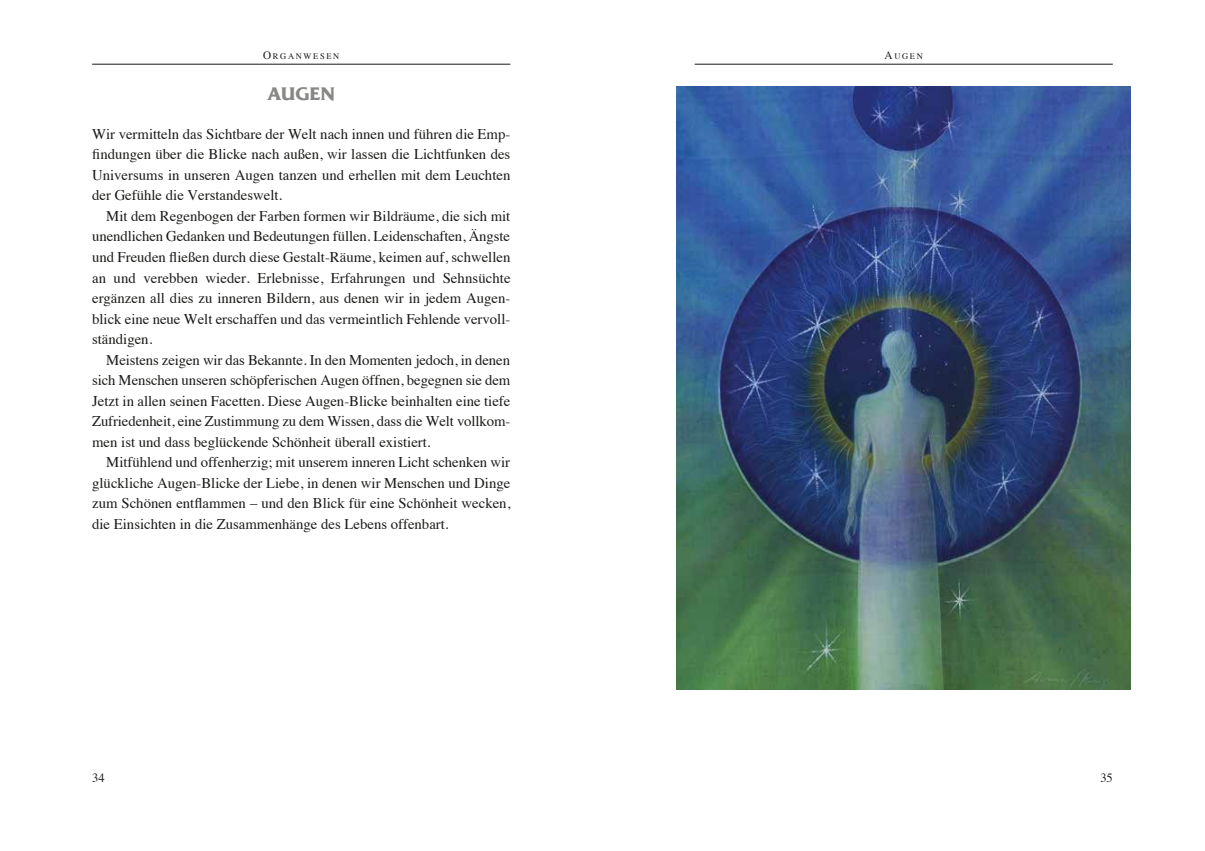
<style>
.page{position:relative;width:1205px;height:851px;background:#fff}
.page>*{position:absolute;margin:0;border:0;box-sizing:border-box;transform-origin:0 0}
.t1{font:600 17.5px "Quadrat";letter-spacing:.015em;color:#878786}
.t2{font:14.75px/20.5px "Times";color:#1a1a18;text-align:justify}
.t3{font:12.5px "Times";color:#1a1a18}
.t4{font:8.5px "Times";letter-spacing:.2em;color:#1a1a18}
.s1{font-size:11.25px}
</style>
<div class="page">
<hr style="left:694px;top:64px;width:419px;height:1px;background:#1a1a18">
<hr style="left:92px;top:64px;width:418px;height:1px;background:#1a1a18">
<img style="left:677px;top:87px;width:453px;height:602px">
<p class="t4" style="left:263px;top:53px;width:78px"><span class="s1">O</span>RGANWESEN</p>
<p class="t1" style="left:268px;top:83px;width:69px">AUGEN</p>
<p class="t2" style="left:92px;top:125px;width:420px">Wir vermitteln das Sichtbare der Welt nach innen und führen die Emp&shy;findungen über die Blicke nach außen, wir lassen die Lichtfunken des Universums in unseren Augen tanzen und erhellen mit dem Leuchten der Gefühle die Verstandeswelt.</p>
<p class="t2" style="left:92px;top:207px;width:420px;text-indent:14px">Mit dem Regenbogen der Farben formen wir Bildräume, die sich mit unendlichen Gedanken und Bedeutungen füllen. Leidenschaften, Ängste und Freuden fließen durch diese Gestalt-Räume, keimen auf, schwellen an und verebben wieder. Erlebnisse, Erfahrungen und Sehnsüchte ergänzen all dies zu inneren Bildern, aus denen wir in jedem Augen&shy;blick eine neue Welt erschaffen und das vermeintlich Fehlende vervoll&shy;ständigen.</p>
<p class="t2" style="left:92px;top:350px;width:420px;text-indent:14px">Meistens zeigen wir das Bekannte. In den Momenten jedoch, in denen sich Menschen unseren schöpferischen Augen öffnen, begegnen sie dem Jetzt in allen seinen Facetten. Diese Augen-Blicke beinhalten eine tiefe Zufriedenheit, eine Zustimmung zu dem Wissen, dass die Welt vollkom&shy;men ist und dass beglückende Schönheit überall existiert.</p>
<p class="t2" style="left:92px;top:453px;width:420px;text-indent:14px">Mitfühlend und offenherzig; mit unserem inneren Licht schenken wir glückliche Augen-Blicke der Liebe, in denen wir Menschen und Dinge zum Schönen entflammen – und den Blick für eine Schönheit wecken, die Einsichten in die Zusammenhänge des Lebens offenbart.</p>
<p class="t3" style="left:92px;top:772px;width:14px">34</p>
<p class="t4" style="left:884px;top:53px;width:40px"><span class="s1">A</span>UGEN</p>
<p class="t3" style="left:1100px;top:772px;width:14px">35</p>
</div>
